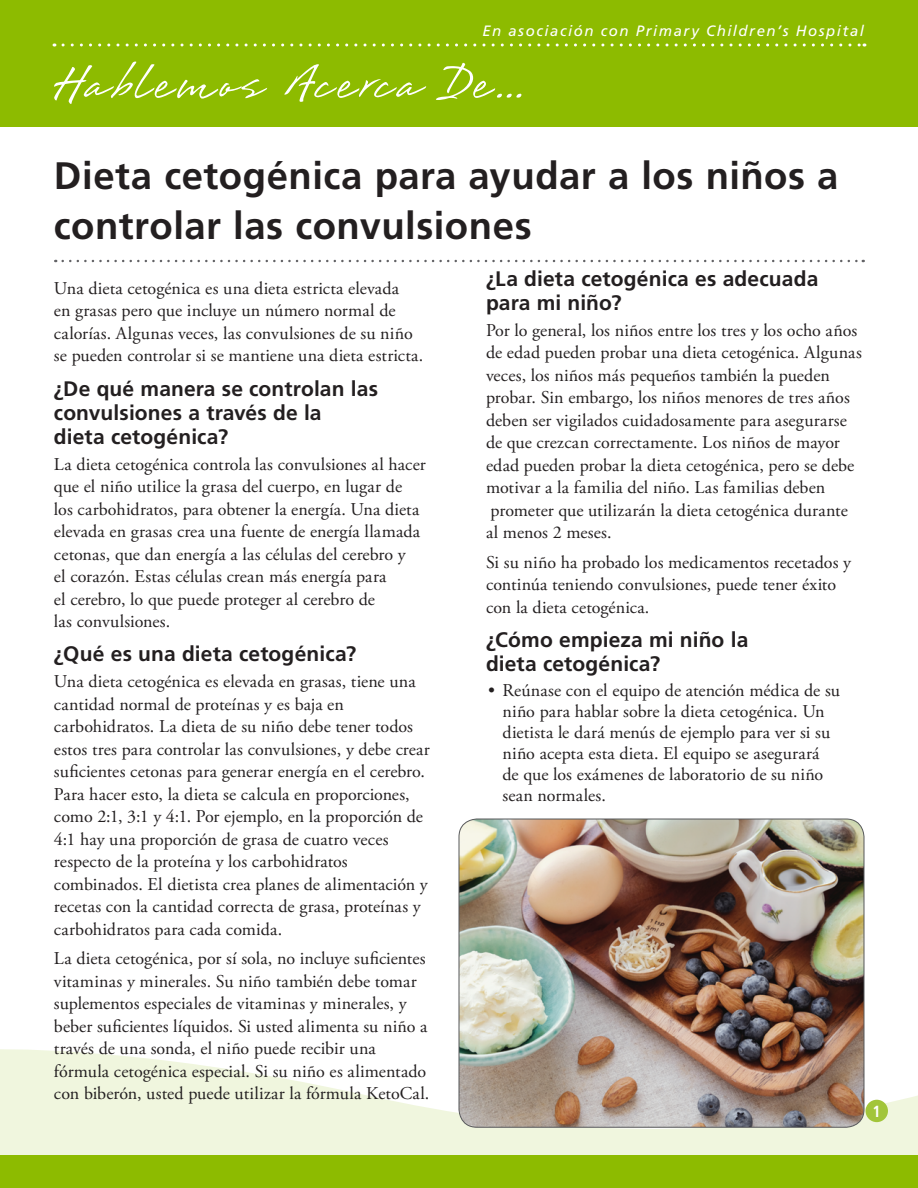
<style>
.page{position:relative;width:918px;height:1188px;background:#fff}
.page>*{position:absolute;margin:0;border:0;box-sizing:border-box;transform-origin:0 0}
.Title__h1{font:700 38.25px/49.5px "Frutiger LT Std";letter-spacing:.01em;color:#231f20}
.Level_1__h2{font:700 21px/24px "Frutiger LT Std";letter-spacing:.005em;color:#231f20}
.Main__p{font:18px/22.5px "Adobe Garamond Pro";letter-spacing:.005em;color:#231f20}
.Page_number{font:700 condensed 16.2px "Frutiger LT Std";color:#fff}
.t1{font:italic 15px "Frutiger LT Std";letter-spacing:.1em;color:#fff}
</style>
<div class="page">
<svg style="left:0;top:1044px;width:918px;height:112px;fill:#f0f6de"></svg>
<div style="left:0;top:0;width:918px;height:127px;background:#8dbb00"></div>
<svg style="left:63px;top:44px;width:802px;height:2px"></svg>
<div style="left:866px;top:1100px;width:22px;height:22px;background:#a2c53a;border-radius:50%"></div>
<div style="left:0;top:1156px;width:918px;height:32px;background:#8dbb00"></div>
<svg style="left:54px;top:62px;width:467px;height:42px"></svg>
<svg style="left:63px;top:260px;width:801px;height:2px"></svg>
<img style="left:459px;top:819px;width:405px;height:308px">
<div style="left:459px;top:819px;width:405px;height:309px;border:1px solid #57585a;border-radius:18px"></div>
<p class="t1" style="left:482px;top:22px;width:383px">En asociación con Primary Children’s Hospital</p>
<p class="Title__h1" style="left:54px;top:152px;width:786px">Dieta cetogénica para ayudar a los niños a controlar las convulsiones</p>
<p class="Main__p" style="left:54px;top:278px;width:371px">Una dieta cetogénica es una dieta estricta elevada<br>en grasas pero que incluye un número normal de calorías. Algunas veces, las convulsiones de su niño se pueden controlar si se mantiene una dieta estricta.</p>
<p class="Level_1__h2" style="left:54px;top:376px;width:326px">¿De qué manera se controlan las convulsiones a través de la<br>dieta cetogénica?</p>
<p class="Main__p" style="left:54px;top:453px;width:373px">La dieta cetogénica controla las convulsiones al hacer que el niño utilice la grasa del cuerpo, en lugar de<br>los carbohidratos, para obtener la energía. Una dieta elevada en grasas crea una fuente de energía llamada cetonas, que dan energía a las células del cerebro y<br>el corazón. Estas células crean más energía para<br>el cerebro, lo que puede proteger al cerebro de<br>las convulsiones.</p>
<p class="Level_1__h2" style="left:54px;top:642px;width:304px">¿Qué es una dieta cetogénica?</p>
<p class="Main__p" style="left:54px;top:671px;width:377px">Una dieta cetogénica es elevada en grasas, tiene una cantidad normal de proteínas y es baja en carbohidratos. La dieta de su niño debe tener todos estos tres para controlar las convulsiones, y debe crear suficientes cetonas para generar energía en el cerebro.<br>Para hacer esto, la dieta se calcula en proporciones, como 2:1, 3:1 y 4:1. Por ejemplo, en la proporción de 4:1 hay una proporción de grasa de cuatro veces respecto de la proteína y los carbohidratos combinados. El dietista crea planes de alimentación y recetas con la cantidad correcta de grasa, proteínas y carbohidratos para cada comida.</p>
<p class="Main__p" style="left:54px;top:948px;width:377px">La dieta cetogénica, por sí sola, no incluye suficientes vitaminas y minerales. Su niño también debe tomar suplementos especiales de vitaminas y minerales, y beber suficientes líquidos. Si usted alimenta su niño a través de una sonda, el niño puede recibir una fórmula cetogénica especial. Si su niño es alimentado con biberón, usted puede utilizar la fórmula KetoCal.</p>
<p class="Level_1__h2" style="left:486px;top:267px;width:334px">¿La dieta cetogénica es adecuada para mi niño?</p>
<p class="Main__p" style="left:486px;top:319px;width:377px">Por lo general, los niños entre los tres y los ocho años de edad pueden probar una dieta cetogénica. Algunas veces, los niños más pequeños también la pueden probar. Sin embargo, los niños menores de tres años deben ser vigilados cuidadosamente para asegurarse de que crezcan correctamente. Los niños de mayor edad pueden probar la dieta cetogénica, pero se debe motivar a la familia del niño. Las familias deben prometer que utilizarán la dieta cetogénica durante<br>al menos 2 meses.</p>
<p class="Main__p" style="left:486px;top:551px;width:367px">Si su niño ha probado los medicamentos recetados y continúa teniendo convulsiones, puede tener éxito con la dieta cetogénica.</p>
<p class="Level_1__h2" style="left:486px;top:628px;width:264px">¿Cómo empieza mi niño la dieta cetogénica?</p>
<p class="Main__p" style="left:502px;top:680px;width:339px;line-height:21px;text-indent:-14px">• Reúnase con el equipo de atención médica de su niño para hablar sobre la dieta cetogénica. Un dietista le dará menús de ejemplo para ver si su niño acepta esta dieta. El equipo se asegurará de que los exámenes de laboratorio de su niño sean normales.</p>
<p class="Page_number" style="left:873px;top:1101px;width:10px">1</p>
</div>
